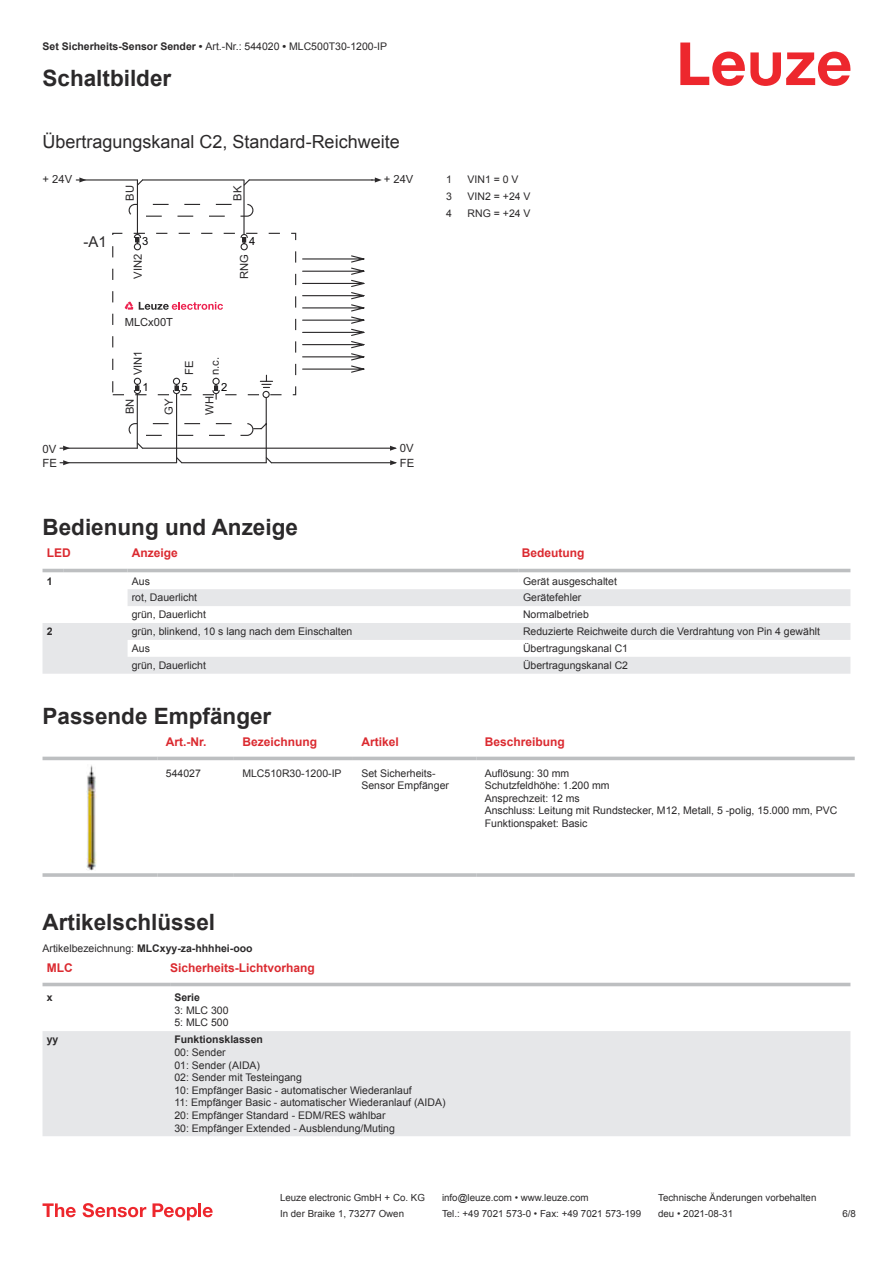
<style>
.page{position:relative;width:893px;height:1263px;background:#fff}
.page>*{position:absolute;margin:0;border:0;box-sizing:border-box;transform-origin:0 0}
.t1{font:700 22.5px "Arial";color:#2b292a}
.t2{font:18px "Arial";color:#2b292a}
.t3{font:15px "Arial";color:#2b292a}
.t4{font:700 12px "Arial";color:#db2a30}
.t5{font:11.4px "Arial";color:#2b292a}
.t6{font:11.25px "Arial";color:#2b292a}
.t7{font:11.25px "Arial";color:#040304}
.t8{font:10.5px/12.6px "Arial";color:#2b292a}
.t9{font:700 10.5px "Arial";color:#2b292a}
.t10{font:9.75px "Arial";color:#2b292a}
.s1{font-weight:700}
.s2{font-weight:400}
</style>
<div class="page">
<svg style="left:680px;top:43px;width:170px;height:43px"></svg>
<div style="left:43px;top:568px;width:807px;height:5px;background:#eceded"></div>
<svg style="left:43px;top:589px;width:807px;height:85px;fill:#e6e7e9"></svg>
<hr style="left:43px;top:569px;width:21px;height:3px;background:#bdbfc1">
<hr style="left:64px;top:569px;width:64px;height:3px;background:#bdbfc1">
<hr style="left:128px;top:569px;width:391px;height:3px;background:#bdbfc1">
<hr style="left:519px;top:569px;width:331px;height:3px;background:#bdbfc1">
<svg style="left:43px;top:756px;width:812px;height:114px"></svg>
<hr style="left:43px;top:757px;width:114px;height:3px;background:#bdbfc1">
<hr style="left:157px;top:757px;width:77px;height:3px;background:#bdbfc1">
<hr style="left:234px;top:757px;width:119px;height:3px;background:#bdbfc1">
<hr style="left:353px;top:757px;width:123px;height:3px;background:#bdbfc1">
<hr style="left:476px;top:757px;width:379px;height:3px;background:#bdbfc1">
<hr style="left:43px;top:873px;width:114px;height:4px;background:#bdbfc1">
<hr style="left:157px;top:873px;width:77px;height:4px;background:#c8c9cb">
<hr style="left:234px;top:873px;width:119px;height:4px;background:#c3c5c6">
<hr style="left:353px;top:873px;width:123px;height:4px;background:#bdbfc1">
<hr style="left:476px;top:873px;width:379px;height:4px;background:#c8c9cb">
<img style="left:87px;top:764px;width:9px;height:107px">
<div style="left:43px;top:982px;width:807px;height:5px;background:#ececed"></div>
<div style="left:43px;top:1031px;width:807px;height:105px;background:#e6e7e9"></div>
<hr style="left:43px;top:983px;width:127px;height:3px;background:#bdbfc1">
<hr style="left:170px;top:983px;width:680px;height:3px;background:#bdbfc1">
<svg style="left:43px;top:1203px;width:33px;height:14px"></svg>
<svg style="left:83px;top:1203px;width:63px;height:14px"></svg>
<svg style="left:153px;top:1203px;width:44px;height:17px"></svg>
<hr style="left:198px;top:1203px;width:3px;height:14px;background:#ed272d">
<svg style="left:203px;top:1207px;width:10px;height:10px"></svg>
<svg style="left:302px;top:255px;width:63px;height:118px"></svg>
<hr style="left:249px;top:179px;width:123px;height:2px;background:#2b292a">
<svg style="left:372px;top:177px;width:10px;height:6px"></svg>
<hr style="left:271px;top:462px;width:124px;height:1px;background:#2b292a">
<hr style="left:143px;top:448px;width:252px;height:1px;background:#2b292a">
<svg style="left:390px;top:446px;width:7px;height:5px"></svg>
<svg style="left:390px;top:460px;width:7px;height:5px"></svg>
<svg style="left:59px;top:177px;width:215px;height:288px"></svg>
<p class="t8" style="left:43px;top:41px;width:346px"><span class="s1">Set Sicherheits-Sensor Sender •</span> Art.-Nr.: 544020 <span class="s1">•</span> MLC500T30-1200-IP</p>
<h1 class="t1" style="left:43px;top:69px;width:130px">Schaltbilder</h1>
<h2 class="t2" style="left:43px;top:135px;width:359px">Übertragungskanal C2, Standard-Reichweite</h2>
<p class="t6" style="left:43px;top:174px;width:31px">+ 24V</p>
<p class="t6" style="left:384px;top:175px;width:31px">+ 24V</p>
<p class="t6" style="left:126px;top:201px;width:17px;rotate:-90deg">BU</p>
<p class="t6" style="left:233px;top:201px;width:16px;rotate:-90deg">BK</p>
<h3 class="t3" style="left:84px;top:236px;width:25px">-A1</h3>
<p class="t7" style="left:142px;top:237px;width:8px">3</p>
<p class="t7" style="left:249px;top:237px;width:8px">4</p>
<p class="t6" style="left:133px;top:279px;width:26px;rotate:-90deg">VIN2</p>
<p class="t6" style="left:240px;top:279px;width:26px;rotate:-90deg">RNG</p>
<p class="t6" style="left:125px;top:318px;width:50px">MLCx00T</p>
<p class="t6" style="left:133px;top:375px;width:26px;rotate:-90deg">VIN1</p>
<p class="t7" style="left:142px;top:383px;width:8px">1</p>
<p class="t6" style="left:185px;top:375px;width:16px;rotate:-90deg">FE</p>
<p class="t7" style="left:182px;top:383px;width:8px">5</p>
<p class="t6" style="left:211px;top:375px;width:20px;rotate:-90deg">n.c.</p>
<p class="t7" style="left:221px;top:383px;width:8px">2</p>
<p class="t6" style="left:126px;top:414px;width:17px;rotate:-90deg">BN</p>
<p class="t6" style="left:164px;top:415px;width:18px;rotate:-90deg">GY</p>
<p class="t6" style="left:205px;top:414px;width:20px;rotate:-90deg">WH</p>
<p class="t5" style="left:43px;top:444px;width:15px">0V</p>
<p class="t5" style="left:400px;top:444px;width:15px">0V</p>
<p class="t5" style="left:43px;top:459px;width:16px">FE</p>
<p class="t5" style="left:400px;top:458px;width:16px">FE</p>
<p class="t8" style="left:446px;top:174px;width:7px">1</p>
<p class="t8" style="left:468px;top:174px;width:53px">VIN1 = 0 V</p>
<p class="t8" style="left:446px;top:191px;width:7px">3</p>
<p class="t8" style="left:468px;top:191px;width:65px">VIN2 = +24 V</p>
<p class="t8" style="left:446px;top:208px;width:7px">4</p>
<p class="t8" style="left:468px;top:208px;width:65px">RNG = +24 V</p>
<h1 class="t1" style="left:43px;top:518px;width:257px">Bedienung und Anzeige</h1>
<p class="t4" style="left:47px;top:548px;width:25px">LED</p>
<p class="t4" style="left:132px;top:548px;width:48px">Anzeige</p>
<p class="t4" style="left:522px;top:548px;width:64px">Bedeutung</p>
<p class="t9" style="left:47px;top:577px;width:7px">1</p>
<p class="t8" style="left:132px;top:575px;width:20px">Aus</p>
<p class="t8" style="left:523px;top:575px;width:95px">Gerät ausgeschaltet</p>
<p class="t8" style="left:132px;top:592px;width:67px">rot, Dauerlicht</p>
<p class="t8" style="left:523px;top:592px;width:60px">Gerätefehler</p>
<p class="t8" style="left:132px;top:609px;width:76px">grün, Dauerlicht</p>
<p class="t8" style="left:523px;top:609px;width:67px">Normalbetrieb</p>
<p class="t9" style="left:47px;top:627px;width:7px">2</p>
<p class="t8" style="left:132px;top:626px;width:222px">grün, blinkend, 10 s lang nach dem Einschalten</p>
<p class="t8" style="left:523px;top:626px;width:299px">Reduzierte Reichweite durch die Verdrahtung von Pin 4 gewählt</p>
<p class="t8" style="left:132px;top:643px;width:20px">Aus</p>
<p class="t8" style="left:523px;top:643px;width:107px">Übertragungskanal C1</p>
<p class="t8" style="left:132px;top:660px;width:76px">grün, Dauerlicht</p>
<p class="t8" style="left:523px;top:660px;width:107px">Übertragungskanal C2</p>
<h1 class="t1" style="left:43px;top:707px;width:230px">Passende Empfänger</h1>
<p class="t4" style="left:166px;top:737px;width:42px">Art.-Nr.</p>
<p class="t4" style="left:242px;top:737px;width:76px">Bezeichnung</p>
<p class="t4" style="left:361px;top:737px;width:39px">Artikel</p>
<p class="t4" style="left:485px;top:737px;width:82px">Beschreibung</p>
<p class="t8" style="left:166px;top:768px;width:37px">544027</p>
<p class="t8" style="left:242px;top:768px;width:101px">MLC510R30-1200-IP</p>
<p class="t8" style="left:361px;top:768px;width:89px">Set Sicherheits-<br>Sensor Empfänger</p>
<p class="t8" style="left:485px;top:768px;width:354px">Auflösung: 30 mm<br>Schutzfeldhöhe: 1.200 mm<br>Ansprechzeit: 12 ms<br>Anschluss: Leitung mit Rundstecker, M12, Metall, 5 -polig, 15.000 mm, PVC<br>Funktionspaket: Basic</p>
<h1 class="t1" style="left:43px;top:913px;width:174px">Artikelschlüssel</h1>
<p class="t4" style="left:47px;top:963px;width:27px">MLC</p>
<p class="t4" style="left:170px;top:963px;width:146px">Sicherheits-Lichtvorhang</p>
<p class="t9" style="left:47px;top:993px;width:7px">x</p>
<p class="t9" style="left:174px;top:993px;width:27px">Serie</p>
<p class="t8" style="left:174px;top:1005px;width:56px">3: MLC 300<br>5: MLC 500</p>
<p class="t9" style="left:47px;top:1035px;width:13px">yy</p>
<p class="t9" style="left:174px;top:1035px;width:90px">Funktionsklassen</p>
<p class="t8" style="left:174px;top:1047px;width:273px">00: Sender<br>01: Sender (AIDA)<br>02: Sender mit Testeingang<br>10: Empfänger Basic - automatischer Wiederanlauf<br>11: Empfänger Basic - automatischer Wiederanlauf (AIDA)<br>20: Empfänger Standard - EDM/RES wählbar<br>30: Empfänger Extended - Ausblendung/Muting</p>
<p class="t9" style="left:43px;top:944px;width:212px"><span class="s2">Artikelbezeichnung:</span> MLCxyy-za-hhhhei-ooo</p>
<p class="t10" style="left:280px;top:1194px;width:146px">Leuze electronic GmbH + Co. KG</p>
<p class="t10" style="left:442px;top:1194px;width:148px">info@leuze.com • www.leuze.com</p>
<p class="t10" style="left:658px;top:1194px;width:160px">Technische Änderungen vorbehalten</p>
<p class="t10" style="left:280px;top:1210px;width:126px">In der Braike 1, 73277 Owen</p>
<p class="t10" style="left:442px;top:1210px;width:201px">Tel.: +49 7021 573-0 • Fax: +49 7021 573-199</p>
<p class="t10" style="left:658px;top:1210px;width:76px">deu • 2021-08-31</p>
<p class="t10" style="left:842px;top:1210px;width:15px">6 /8</p>
</div>
